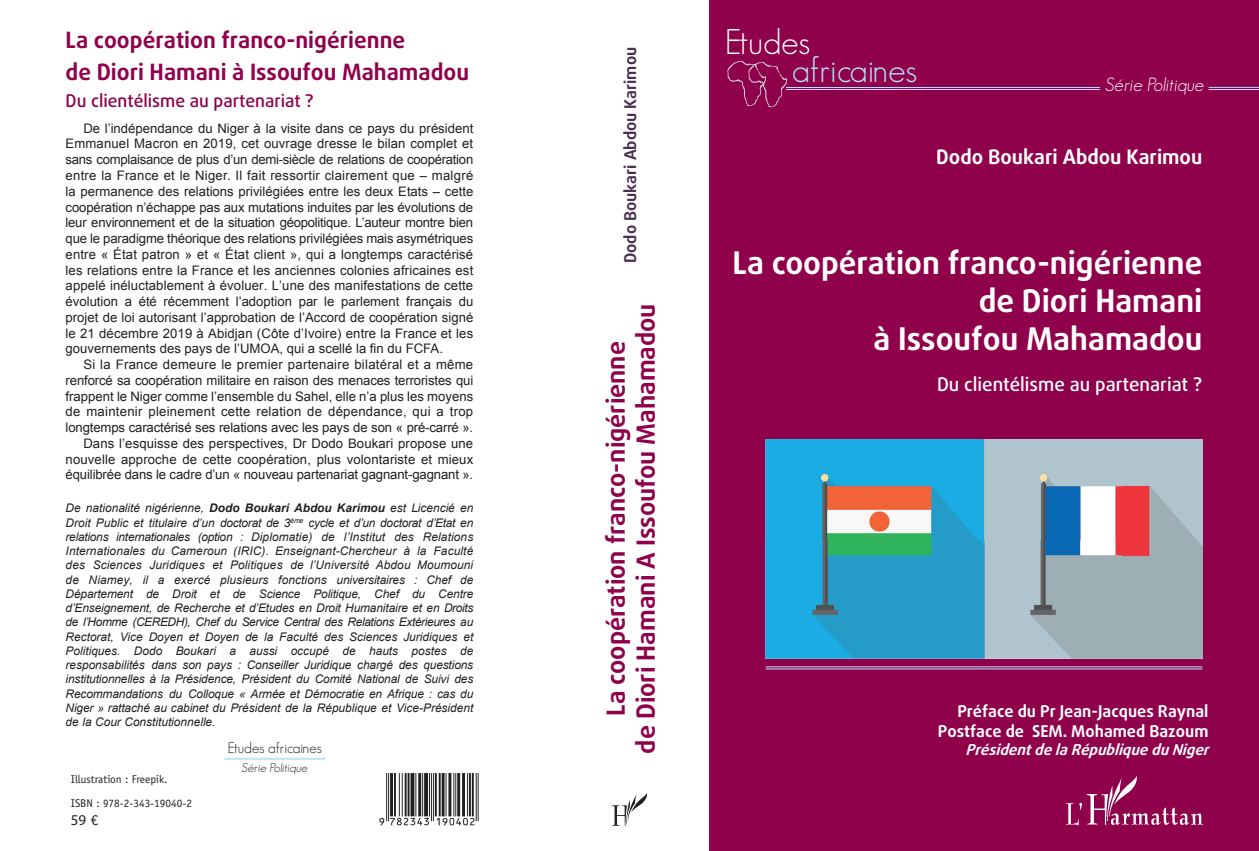
<style>
.page{position:relative;width:1259px;height:851px;background:#fff}
.page>*{position:absolute;margin:0;border:0;box-sizing:border-box;transform-origin:0 0}
.t1{font:300 35px "Geosans";color:#b2e2f9}
.t2{font:300 35px "Geosans";color:#fff}
.t3{font:700 31.25px/37.8px "Daxline Pro";color:#fff;text-align:right}
.t4{font:700 25px/30px "Daxline Pro";color:#8f014b;text-align:center}
.t5{font:700 22.5px/31.9px "Daxline Pro";color:#8f014b}
.t6{font:700 20px "Daxline Pro";color:#fff}
.t7{font:500 18.75px "Daxline Pro";color:#fff}
.t8{font:italic 300 18.75px "Geosans";color:#fff}
.t9{font:500 17.5px "Daxline Pro";color:#8f014b}
.t10{font:700 16.25px/19.8px "Daxline Pro";color:#fff;text-align:right}
.t11{font:700 16.25px "Daxline Pro";color:#48304f}
.t12{font:italic 700 15px "Daxline Pro";color:#fff}
.t13{font:300 15px "Geosans";color:#231f20}
.t14{font:15px "Myriad Pro";color:#231f20}
.t15{font:13.12px/15.8px "Arial";color:#231f20;text-align:justify}
.t16{font:italic 300 12.5px "Geosans";color:#231f20}
.t17{font:italic 11.88px/14.2px "Arial";color:#231f20;text-align:justify}
.t18{font:11.25px/23.9px "Officina Sans Std";color:#231f20}
.s1{font-weight:700}
.s2{font-family:"Officina Sans Std"}
</style>
<div class="page">
<div style="left:709px;top:0;width:549px;height:850px;background:#8f014b"></div>
<img style="left:612px;top:794px;width:34px;height:31px">
<img style="left:1066px;top:776px;width:136px;height:49px">
<hr style="left:786px;top:87px;width:313px;height:1px;background:#b2e2f9">
<hr style="left:786px;top:89px;width:313px;height:1px;background:#b2e2f9">
<hr style="left:1208px;top:87px;width:50px;height:1px;background:#b2e2f9">
<hr style="left:1208px;top:89px;width:50px;height:1px;background:#b2e2f9">
<img style="left:727px;top:61px;width:18px;height:38px">
<img style="left:768px;top:64px;width:20px;height:43px">
<img style="left:745px;top:62px;width:25px;height:44px">
<svg style="left:727px;top:82px;width:51px;height:1px"></svg>
<hr style="left:224px;top:757px;width:101px;height:1px;background:#b2e2f9">
<hr style="left:224px;top:759px;width:101px;height:1px;background:#b2e2f9">
<svg style="left:379px;top:773px;width:99px;height:52px"></svg>
<hr style="left:765px;top:666px;width:437px;height:1px;background:#b2e2f9">
<hr style="left:765px;top:668px;width:437px;height:1px;background:#b2e2f9">
<img style="left:765px;top:439px;width:437px;height:219px">
<h3 class="t5" style="left:66px;top:25px;width:405px">La coopération franco-nigérienne<br>de Diori Hamani à Issoufou Mahamadou</h3>
<h3 class="t9" style="left:66px;top:89px;width:250px">Du clientélisme au partenariat ?</h3>
<p class="t15" style="left:66px;top:120px;width:409px;text-indent:18px">De l’indépendance du Niger à la visite dans ce pays du président Emmanuel Macron en 2019, cet ouvrage dresse le bilan complet et sans complaisance de plus d’un demi-siècle de relations de coopération entre la France et le Niger. Il fait ressortir clairement que – malgré la permanence des relations privilégiées entre les deux Etats – cette coopération n’échappe pas aux mutations induites par les évolutions de leur environnement et de la situation géopolitique. L’auteur montre bien que le paradigme théorique des relations privilégiées mais asymétriques entre « État patron » et « État client », qui a longtemps caractérisé les relations entre la France et les anciennes colonies africaines est appelé inéluctablement à évoluer. L’une des manifestations de cette évolution a été récemment l’adoption par le parlement français du projet de loi autorisant l’approbation de l’Accord de coopération signé le 21 décembre 2019 à Abidjan (Côte d’Ivoire) entre la France et les gouvernements des pays de l’UMOA, qui a scellé la fin du FCFA.</p>
<p class="t15" style="left:66px;top:357px;width:409px;text-align:right">Si la France demeure le premier partenaire bilatéral et a même renforcé sa coopération militaire en raison des menaces terroristes qui frappent le Niger comme l’ensemble du Sahel, elle n’a plus les moyens de maintenir pleinement cette relation de dépendance, qui a trop longtemps caractérisé ses relations avec les pays de son « pré-carré ».<br>Dans l’esquisse des perspectives, Dr Dodo Boukari propose une nouvelle approche de cette coopération, plus volontariste et mieux équilibrée dans le cadre d’un « nouveau partenariat gagnant-gagnant ».</p>
<p class="t17" style="left:66px;top:501px;width:409px">De nationalité nigérienne, <span class="s1">Dodo Boukari Abdou Karimou</span> est Licencié en Droit Public et titulaire d’un doctorat de 3<sup>ème</sup> cycle et d’un doctorat d’Etat en relations internationales (option : Diplomatie) de l’Institut des Relations Internationales du Cameroun (IRIC). Enseignant-Chercheur à la Faculté des Sciences Juridiques et Politiques de l’Université Abdou Moumouni de Niamey, il a exercé plusieurs fonctions universitaires : Chef de Département de Droit et de Science Politique, Chef du Centre d’Enseignement, de Recherche et d’Etudes en Droit Humanitaire et en Droits de l’Homme (CEREDH), Chef du Service Central des Relations Extérieures au Rectorat, Vice Doyen et Doyen de la Faculté des Sciences Juridiques et Politiques. Dodo Boukari a aussi occupé de hauts postes de responsabilités dans son pays : Conseiller Juridique chargé des questions institutionnelles à la Présidence, Président du Comité National de Suivi des Recommandations du Colloque « Armée et Démocratie en Afrique : cas du Niger » rattaché au cabinet du Président de la République et Vice-Président de la Cour Constitutionnelle.</p>
<p class="t18" style="left:71px;top:767px;width:123px">Illustration : Freepik.<br>ISBN : 978-2-343-19040-2</p>
<p class="t14" style="left:71px;top:810px;width:29px">59 <span class="s2">€</span></p>
<p class="t13" style="left:228px;top:739px;width:95px">Etudes africaines</p>
<p class="t16" style="left:242px;top:760px;width:67px">Série Politique</p>
<p class="t11" style="left:619px;top:263px;width:218px;rotate:-90deg">Dodo Boukari Abdou Karimou</p>
<h3 class="t4" style="left:601px;top:753px;width:451px;rotate:-90deg">La coopération franco-nigérienne<br>de Diori Hamani A Issoufou Mahamadou</h3>
<h1 class="t2" style="left:725px;top:23px;width:87px">Etudes</h1>
<h1 class="t1" style="left:792px;top:50px;width:126px">africaines</h1>
<h3 class="t8" style="left:1105px;top:74px;width:100px">Série Politique</h3>
<h3 class="t6" style="left:936px;top:144px;width:267px">Dodo Boukari Abdou Karimou</h3>
<h2 class="t3" style="left:732px;top:244px;width:471px">La coopération franco-nigérienne de Diori Hamani<br>à Issoufou Mahamadou</h2>
<h3 class="t7" style="left:936px;top:372px;width:267px">Du clientélisme au partenariat ?</h3>
<p class="t10" style="left:937px;top:701px;width:272px">Préface du Pr Jean-Jacques Raynal<br>Postface de SEM. Mohamed Bazoum</p>
<p class="t12" style="left:965px;top:739px;width:250px">PrésidentdelaRépubliqueduNiger</p>
</div>
